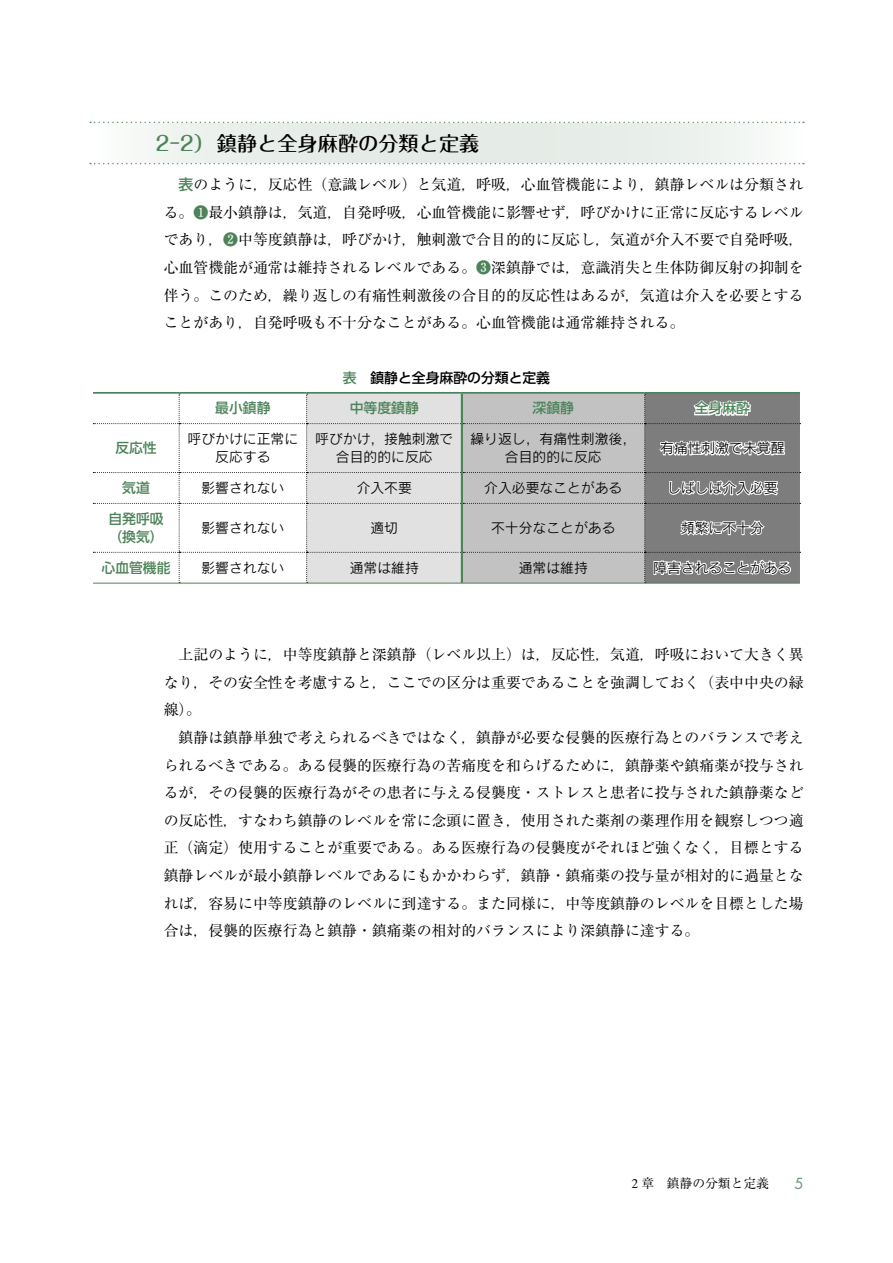
<style>
.page{position:relative;width:893px;height:1263px;background:#fff}
.page>*{position:absolute;margin:0;border:0;box-sizing:border-box;transform-origin:0 0}
.t1{font:500 20.25px "Maru Fo Pro";color:#000}
.t2{font:14.85px/27.6px "Ryumin Pr 6";color:#000;text-align:justify}
.t3{font:13.8px/18.1px "Rodin Pro M";color:#000;text-align:center}
.t4{font:500 13.8px/18.1px "UD Shin Go Pr 6";color:#4d8359}
.t5{font:500 13.8px "UD Shin Go Pr 6";color:#000}
.t6{font:12.75px "Ryumin Pr 6";color:#000}
.s1{color:#4d8359}
.s2{font-family:"UD Shin Go Pr 6";font-weight:500;color:#4d8359}
.s3{font-family:"Times Ten LT Std"}
.s4{font-family:"Futura Std";font-size:14.85px;color:#6e9574}
</style>
<div class="page">
<svg style="left:90px;top:123px;width:714px;height:40px"></svg>
<svg style="left:90px;top:163px;width:714px;height:1px"></svg>
<svg style="left:90px;top:122px;width:714px;height:1px"></svg>
<hr style="left:93px;top:392px;width:86px;height:2px;background:#4d8359">
<hr style="left:179px;top:392px;width:128px;height:2px;background:#4d8359">
<hr style="left:307px;top:392px;width:155px;height:2px;background:#4d8359">
<hr style="left:462px;top:392px;width:183px;height:2px;background:#4d8359">
<hr style="left:645px;top:392px;width:155px;height:2px;background:#4d8359">
<hr style="left:93px;top:583px;width:86px;height:1px;background:#4d8359">
<hr style="left:179px;top:583px;width:128px;height:1px;background:#4d8359">
<hr style="left:307px;top:583px;width:155px;height:1px;background:#4d8359">
<hr style="left:462px;top:583px;width:183px;height:1px;background:#4d8359">
<hr style="left:645px;top:583px;width:155px;height:1px;background:#4d8359">
<svg style="left:93px;top:393px;width:708px;height:190px"></svg>
<h1 class="t1" style="left:155px;top:127px;width:325px"><span class="s1">2—2）</span> 鎮静と全身麻酔の分類と定義</h1>
<p class="t2" style="left:164px;top:170px;width:641px;text-indent:15px"><span class="s2">表</span>のように，反応性（意識レベル）と気道，呼吸，心血管機能により，鎮静レベルは分類される。<span class="s1">❶</span>最小鎮静は，気道，自発呼吸，心血管機能に影響せず，呼びかけに正常に反応するレベルであり，<span class="s1">❷</span>中等度鎮静は，呼びかけ，触刺激で合目的的に反応し，気道が介入不要で自発呼吸，心血管機能が通常は維持されるレベルである。<span class="s1">❸</span>深鎮静では，意識消失と生体防御反射の抑制を伴う。このため，繰り返しの有痛性刺激後の合目的的反応性はあるが，気道は介入を必要とすることがあり，自発呼吸も不十分なことがある。心血管機能は通常維持される。</p>
<p class="t5" style="left:343px;top:366px;width:209px"><span class="s1">表</span>　鎮静と全身麻酔の分類と定義</p>
<p class="t4" style="left:215px;top:399px;width:57px">最小鎮静</p>
<p class="t4" style="left:350px;top:399px;width:71px">中等度鎮静</p>
<p class="t4" style="left:533px;top:399px;width:43px">深鎮静</p>
<p class="t4" style="left:695px;top:399px;width:57px">全身麻酔</p>
<p class="t4" style="left:115px;top:439px;width:43px">反応性</p>
<p class="t3" style="left:188px;top:429px;width:112px">呼びかけに正常に反応する</p>
<p class="t3" style="left:315px;top:429px;width:140px">呼びかけ，接触刺激で合目的的に反応</p>
<p class="t3" style="left:470px;top:429px;width:167px">繰り返し，有痛性刺激後，合目的的に反応</p>
<p class="t3" style="left:660px;top:439px;width:126px">有痛性刺激で未覚醒</p>
<p class="t4" style="left:122px;top:478px;width:29px">気道</p>
<p class="t3" style="left:201px;top:478px;width:84px">影響されない</p>
<p class="t3" style="left:357px;top:478px;width:57px">介入不要</p>
<p class="t3" style="left:484px;top:478px;width:140px">介入必要なことがある</p>
<p class="t3" style="left:667px;top:478px;width:112px">しばしば介入必要</p>
<p class="t4" style="left:108px;top:509px;width:57px">自発呼吸（換気）</p>
<p class="t3" style="left:201px;top:518px;width:84px">影響されない</p>
<p class="t3" style="left:370px;top:518px;width:29px">適切</p>
<p class="t3" style="left:491px;top:518px;width:126px">不十分なことがある</p>
<p class="t3" style="left:681px;top:518px;width:84px">頻繁に不十分</p>
<p class="t4" style="left:102px;top:558px;width:71px">心血管機能</p>
<p class="t3" style="left:201px;top:558px;width:84px">影響されない</p>
<p class="t3" style="left:350px;top:558px;width:71px">通常は維持</p>
<p class="t3" style="left:519px;top:558px;width:71px">通常は維持</p>
<p class="t3" style="left:653px;top:558px;width:140px">障害されることがある</p>
<p class="t2" style="left:164px;top:640px;width:641px;text-align:left">　上記のように，中等度鎮静と深鎮静（レベル以上）は，反応性，気道，呼吸において大きく異なり，その安全性を考慮すると，ここでの区分は重要であることを強調しておく（表中中央の緑線）。<br>　鎮静は鎮静単独で考えられるべきではなく，鎮静が必要な侵襲的医療行為とのバランスで考えられるべきである。ある侵襲的医療行為の苦痛度を和らげるために，鎮静薬や鎮痛薬が投与されるが，その侵襲的医療行為がその患者に与える侵襲度・ストレスと患者に投与された鎮静薬などの反応性，すなわち鎮静のレベルを常に念頭に置き，使用された薬剤の薬理作用を観察しつつ適正（滴定）使用することが重要である。ある医療行為の侵襲度がそれほど強くなく，目標とする鎮静レベルが最小鎮静レベルであるにもかかわらず，鎮静・鎮痛薬の投与量が相対的に過量となれば，容易に中等度鎮静のレベルに到達する。また同様に，中等度鎮静のレベルを目標とした場合は，侵襲的医療行為と鎮静・鎮痛薬の相対的バランスにより深鎮静に達する。</p>
<p class="t6" style="left:632px;top:1173px;width:173px"><span class="s3">2</span> 章　鎮静の分類と定義　　<span class="s4">5</span></p>
</div>
